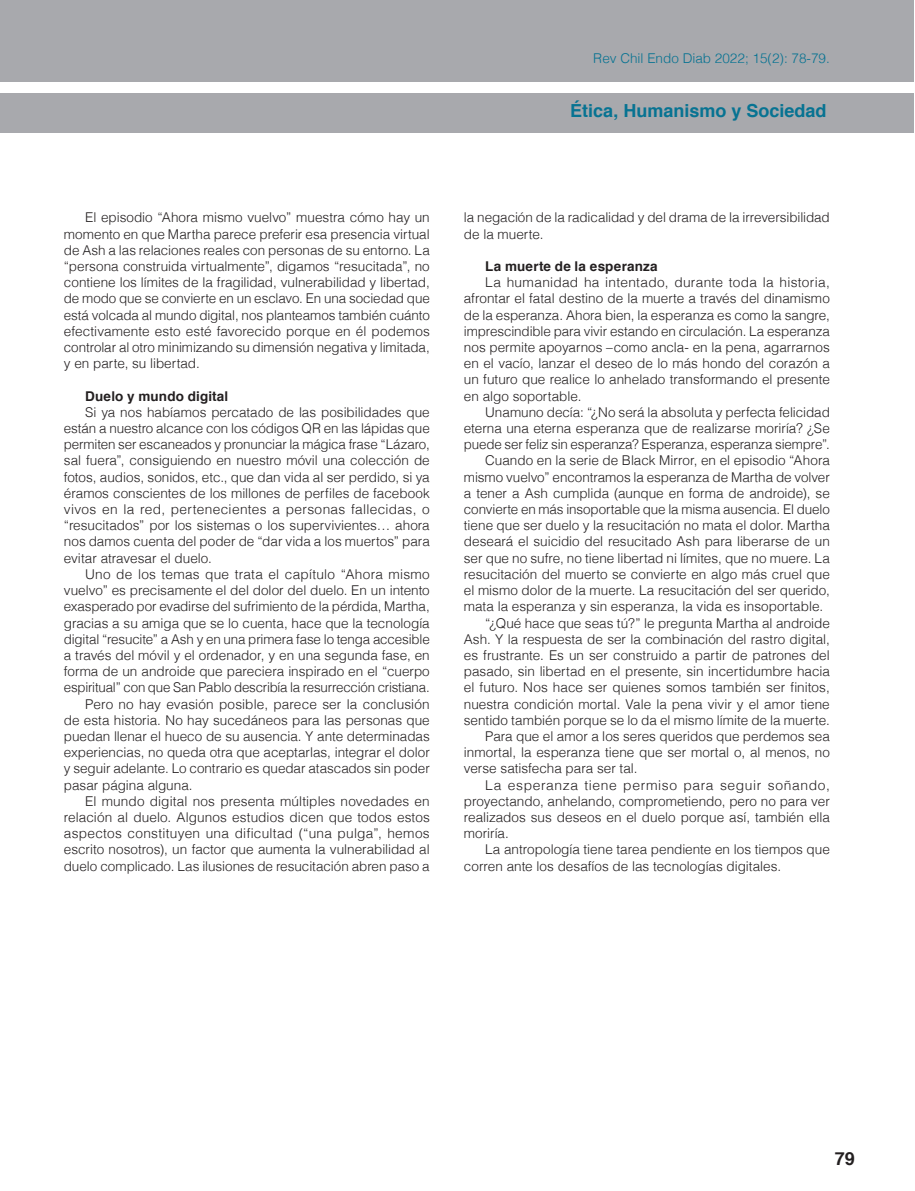
<style>
.page{position:relative;width:915px;height:1191px;background:#fff}
.page>*{position:absolute;margin:0;border:0;box-sizing:border-box;transform-origin:0 0}
.t1{font:700 18px "Helvetica";color:#077392}
.t2{font:700 18px "Helvetica";color:#231f20}
.Texto{font:300 13.5px/16.2px "Helvetica";color:#231f20;text-align:justify}
.Texto-2{font:700 13.5px "Helvetica";letter-spacing:.01em;color:#231f20}
.t3{font:300 13.5px "Helvetica";color:#077392}
</style>
<div class="page">
<div style="left:0;top:0;width:913px;height:81px;background:#a8a9ad"></div>
<div style="left:0;top:93px;width:913px;height:40px;background:#a8a9ad"></div>
<p class="t3" style="left:593px;top:46px;width:238px">Rev Chil Endo Diab 2022; 15(2): 78-79.</p>
<h1 class="t1" style="left:570px;top:96px;width:258px">Ética, Humanismo y Sociedad</h1>
<p class="Texto" style="left:64px;top:208px;width:367px;text-indent:21px">El episodio “Ahora mismo vuelvo” muestra cómo hay un momento en que Martha parece preferir esa presencia virtual de Ash a las relaciones reales con personas de su entorno. La “persona construida virtualmente”, digamos “resucitada”, no contiene los límites de la fragilidad, vulnerabilidad y libertad, de modo que se convierte en un esclavo. En una sociedad que está volcada al mundo digital, nos planteamos también cuánto efectivamente esto esté favorecido porque en él podemos controlar al otro minimizando su dimensión negativa y limitada, y en parte, su libertad.</p>
<p class="Texto-2" style="left:85px;top:385px;width:145px">Duelo y mundo digital</p>
<p class="Texto" style="left:64px;top:403px;width:367px;text-indent:21px">Si ya nos habíamos percatado de las posibilidades que están a nuestro alcance con los códigos QR en las lápidas que permiten ser escaneados y pronunciar la mágica frase “Lázaro, sal fuera”, consiguiendo en nuestro móvil una colección de fotos, audios, sonidos, etc., que dan vida al ser perdido, si ya éramos conscientes de los millones de perfiles de facebook vivos en la red, pertenecientes a personas fallecidas, o “resucitados” por los sistemas o los supervivientes… ahora nos damos cuenta del poder de “dar vida a los muertos” para evitar atravesar el duelo.</p>
<p class="Texto" style="left:64px;top:565px;width:367px;text-indent:21px">Uno de los temas que trata el capítulo “Ahora mismo vuelvo” es precisamente el del dolor del duelo. En un intento exasperado por evadirse del sufrimiento de la pérdida, Martha, gracias a su amiga que se lo cuenta, hace que la tecnología digital “resucite” a Ash y en una primera fase lo tenga accesible a través del móvil y el ordenador, y en una segunda fase, en forma de un androide que pareciera inspirado en el “cuerpo espiritual” con que San Pablo describía la resurrección cristiana.</p>
<p class="Texto" style="left:64px;top:694px;width:367px;text-indent:21px">Pero no hay evasión posible, parece ser la conclusión de esta historia. No hay sucedáneos para las personas que puedan llenar el hueco de su ausencia. Y ante determinadas experiencias, no queda otra que aceptarlas, integrar el dolor y seguir adelante. Lo contrario es quedar atascados sin poder pasar página alguna.</p>
<p class="Texto" style="left:64px;top:792px;width:367px;text-indent:21px">El mundo digital nos presenta múltiples novedades en relación al duelo. Algunos estudios dicen que todos estos aspectos constituyen una dificultad (“una pulga”, hemos escrito nosotros), un factor que aumenta la vulnerabilidad al duelo complicado. Las ilusiones de resucitación abren paso a</p>
<p class="Texto" style="left:463px;top:208px;width:367px">la negación de la radicalidad y del drama de la irreversibilidad de la muerte.</p>
<p class="Texto-2" style="left:485px;top:255px;width:174px">La muerte de la esperanza</p>
<p class="Texto" style="left:463px;top:273px;width:367px;text-indent:21px">La humanidad ha intentado, durante toda la historia, afrontar el fatal destino de la muerte a través del dinamismo de la esperanza. Ahora bien, la esperanza es como la sangre, imprescindible para vivir estando en circulación. La esperanza nos permite apoyarnos –como ancla- en la pena, agarrarnos en el vacío, lanzar el deseo de lo más hondo del corazón a un futuro que realice lo anhelado transformando el presente en algo soportable.</p>
<p class="Texto" style="left:463px;top:403px;width:367px;text-indent:21px">Unamuno decía: “¿No será la absoluta y perfecta felicidad eterna una eterna esperanza que de realizarse moriría? ¿Se puede ser feliz sin esperanza? Esperanza, esperanza siempre”.</p>
<p class="Texto" style="left:463px;top:451px;width:367px;text-indent:21px">Cuando en la serie de Black Mirror, en el episodio “Ahora mismo vuelvo” encontramos la esperanza de Martha de volver a tener a Ash cumplida (aunque en forma de androide), se convierte en más insoportable que la misma ausencia. El duelo tiene que ser duelo y la resucitación no mata el dolor. Martha deseará el suicidio del resucitado Ash para liberarse de un ser que no sufre, no tiene libertad ni límites, que no muere. La resucitación del muerto se convierte en algo más cruel que el mismo dolor de la muerte. La resucitación del ser querido, mata la esperanza y sin esperanza, la vida es insoportable.</p>
<p class="Texto" style="left:463px;top:613px;width:367px;text-indent:21px">“¿Qué hace que seas tú?” le pregunta Martha al androide Ash. Y la respuesta de ser la combinación del rastro digital, es frustrante. Es un ser construido a partir de patrones del pasado, sin libertad en el presente, sin incertidumbre hacia el futuro. Nos hace ser quienes somos también ser finitos, nuestra condición mortal. Vale la pena vivir y el amor tiene sentido también porque se lo da el mismo límite de la muerte.</p>
<p class="Texto" style="left:463px;top:727px;width:367px;text-indent:21px">Para que el amor a los seres queridos que perdemos sea inmortal, la esperanza tiene que ser mortal o, al menos, no verse satisfecha para ser tal.</p>
<p class="Texto" style="left:463px;top:775px;width:367px;text-indent:21px">La esperanza tiene permiso para seguir soñando, proyectando, anhelando, comprometiendo, pero no para ver realizados sus deseos en el duelo porque así, también ella moriría.</p>
<p class="Texto" style="left:463px;top:840px;width:367px;text-indent:21px">La antropología tiene tarea pendiente en los tiempos que corren ante los desafíos de las tecnologías digitales.</p>
<h1 class="t2" style="left:834px;top:1144px;width:22px">79</h1>
</div>
